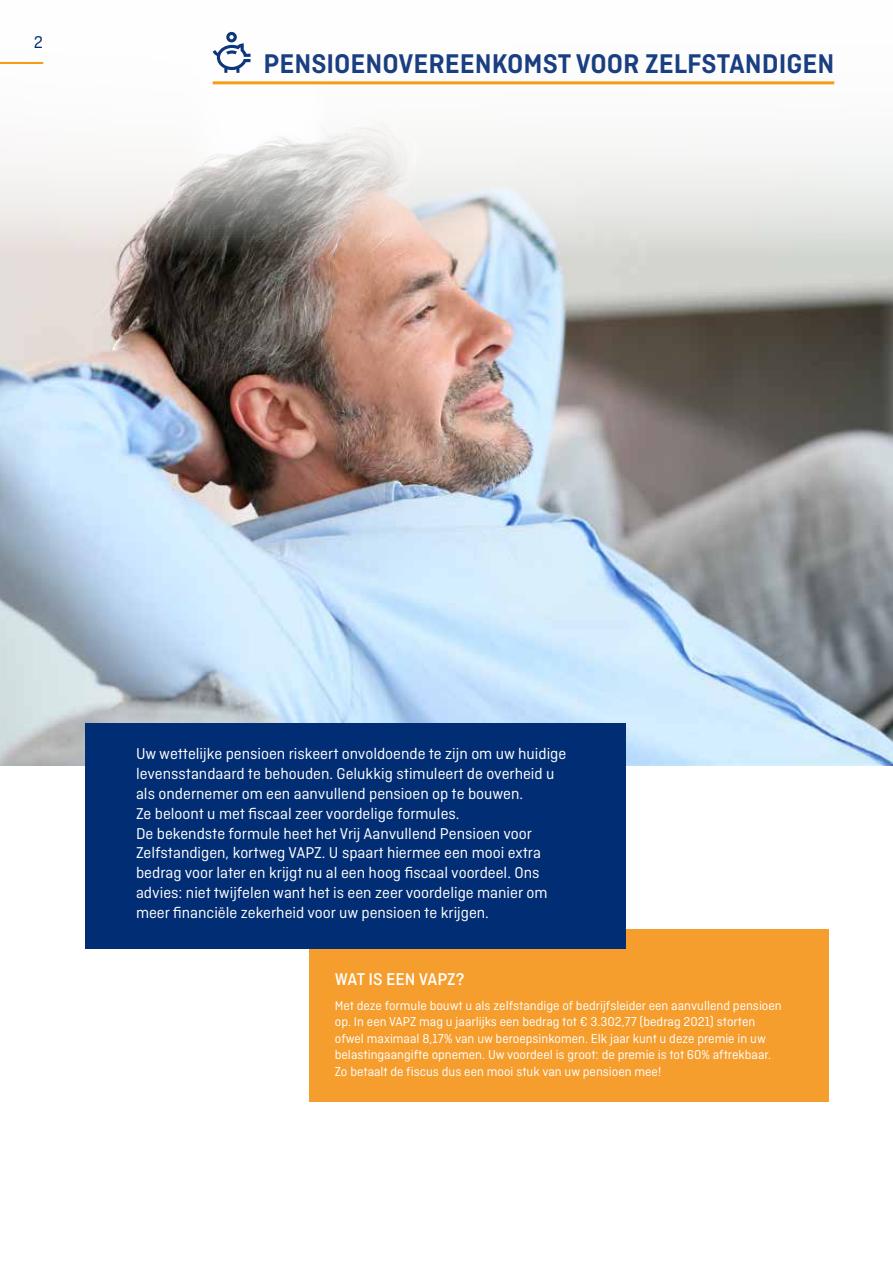
<style>
.page{position:relative;width:893px;height:1263px;background:#fff}
.page>*{position:absolute;margin:0;border:0;box-sizing:border-box;transform-origin:0 0}
.t1{font:600 28.5px "Ciutadella";color:#193e81}
.t2{font:500 18px "Ciutadella";letter-spacing:-.005em;color:#fff}
.t3{font:18px "Ciutadella";color:#002d74}
.t4{font:16.5px/19.8px "Ciutadella";color:#fff}
.t5{font:13.5px/16.5px "Ciutadella";color:#fff}
</style>
<div class="page">
<img style="left:0;top:259px;width:893px;height:506px">
<svg style="left:0;top:31px;width:893px;height:228px;fill:#f7f6f6"></svg>
<hr style="left:0;top:62px;width:43px;height:2px;background:#f59d15">
<div style="left:309px;top:929px;width:520px;height:172px;background:#f59d2d"></div>
<div style="left:85px;top:723px;width:540px;height:226px;background:#002d74"></div>
<hr style="left:213px;top:81px;width:621px;height:3px;background:#f59d15">
<svg style="left:213px;top:32px;width:37px;height:41px"></svg>
<p class="t3" style="left:34px;top:32px;width:11px">2</p>
<h1 class="t1" style="left:264px;top:47px;width:572px">PENSIOENOVEREENKOMST VOOR ZELFSTANDIGEN</h1>
<p class="t4" style="left:136px;top:744px;width:432px">Uw wettelijke pensioen riskeert onvoldoende te zijn om uw huidige levensstandaard te behouden. Gelukkig stimuleert de overheid u als ondernemer om een aanvullend pensioen op te bouwen.<br>Ze beloont u met fiscaal zeer voordelige formules.<br>De bekendste formule heet het Vrij Aanvullend Pensioen voor Zelfstandigen, kortweg VAPZ. U spaart hiermee een mooi extra bedrag voor later en krijgt nu al een hoog fiscaal voordeel. Ons advies: niet twijfelen want het is een zeer voordelige manier om meer financiële zekerheid voor uw pensioen te krijgen.</p>
<p class="t2" style="left:335px;top:969px;width:131px">WAT IS EEN VAPZ?</p>
<p class="t5" style="left:335px;top:997px;width:448px">Met deze formule bouwt u als zelfstandige of bedrijfsleider een aanvullend pensioen op. In een VAPZ mag u jaarlijks een bedrag tot € 3.302,77 (bedrag 2021) storten ofwel maximaal 8,17% van uw beroepsinkomen. Elk jaar kunt u deze premie in uw belastingaangifte opnemen. Uw voordeel is groot: de premie is tot 60% aftrekbaar.<br>Zo betaalt de fiscus dus een mooi stuk van uw pensioen mee!</p>
</div>
